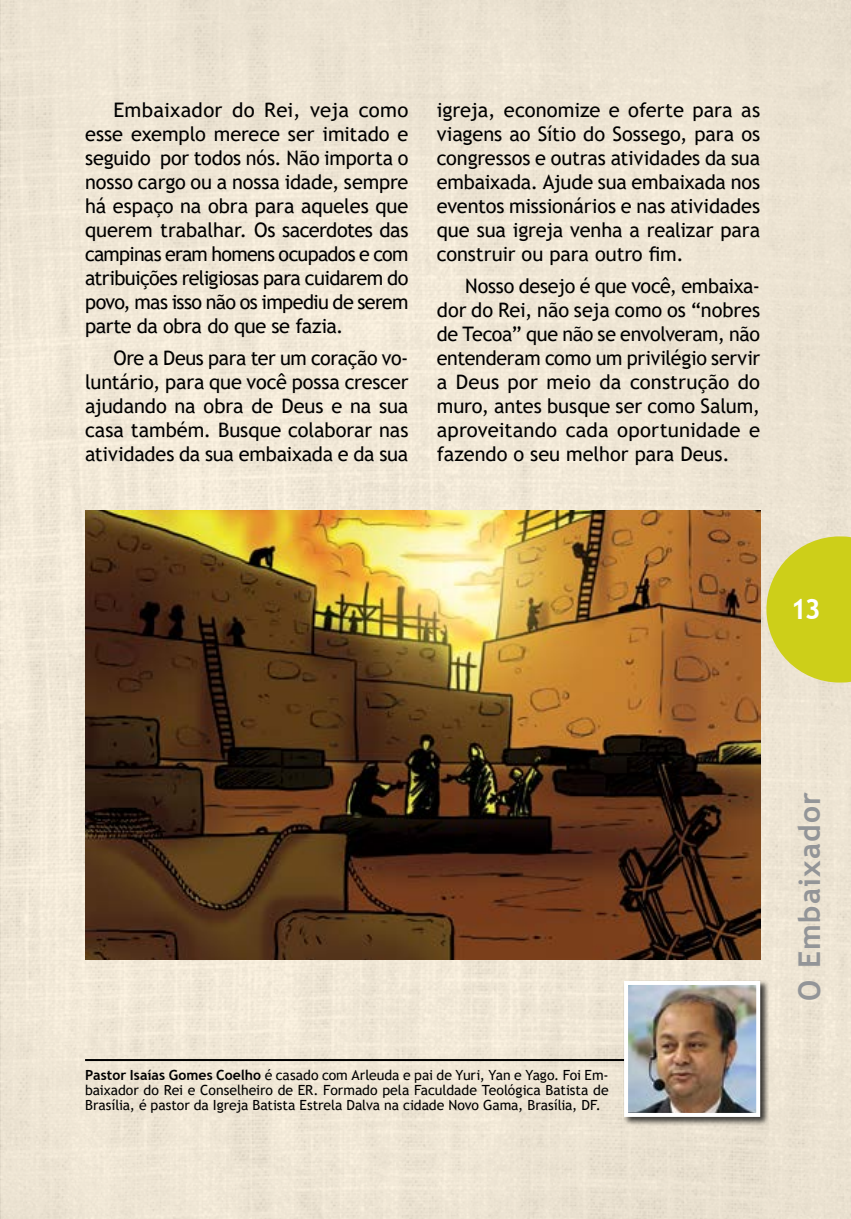
<style>
.page{position:relative;width:851px;height:1219px;background:#fff}
.page>*{position:absolute;margin:0;border:0;box-sizing:border-box;transform-origin:0 0}
.t1{font:700 30px "Trebuchet MS";letter-spacing:.04em;color:#939598}
.t2{font:700 28px "Trebuchet MS";color:#fff}
.t3{font:20px/24px "Trebuchet MS";letter-spacing:-.01em;color:#000;text-align:justify}
.t4{font:14px/15px "Trebuchet MS";letter-spacing:-.005em;color:#000;text-align:justify}
.s1{font-weight:700}
</style>
<div class="page">
<div style="left:0;top:0;width:850px;height:1219px;background:#eee6d5"></div>
<hr style="left:85px;top:1059px;width:675px;height:2px;background:#000">
<div style="left:623px;top:980px;width:145px;height:146px;background:#000;opacity:.75"></div>
<img style="left:629px;top:986px;width:126px;height:126px">
<div style="left:624px;top:981px;width:136px;height:136px;border:4px solid #fff"></div>
<img style="left:85px;top:510px;width:675px;height:449px">
<svg style="left:766px;top:536px;width:84px;height:147px"></svg>
<p class="t3" style="left:85px;top:98px;width:325px;text-indent:28px">Embaixador do Rei, veja como esse exemplo merece ser imitado e seguido por todos nós. Não importa o nosso cargo ou a nossa idade, sempre há espaço na obra para aqueles que querem trabalhar. Os sacerdotes das campinas eram homens ocupados e com atribuições religiosas para cuidarem do povo, mas isso não os impediu de serem parte da obra do que se fazia.</p>
<p class="t3" style="left:85px;top:346px;width:325px;text-indent:28px">Ore a Deus para ter um coração vo&shy;luntário, para que você possa crescer ajudando na obra de Deus e na sua casa também. Busque colaborar nas atividades da sua embaixada e da sua</p>
<p class="t3" style="left:437px;top:98px;width:325px">igreja, economize e oferte para as viagens ao Sítio do Sossego, para os congressos e outras atividades da sua embaixada. Ajude sua embaixada nos eventos missionários e nas atividades que sua igreja venha a realizar para construir ou para outro fim.</p>
<p class="t3" style="left:437px;top:274px;width:325px;text-indent:28px">Nosso desejo é que você, embaixa&shy;dor do Rei, não seja como os “nobres de Tecoa” que não se envolveram, não entenderam como um privilégio servir a Deus por meio da construção do muro, antes busque ser como Salum, aproveitando cada oportunidade e fazendo o seu melhor para Deus.</p>
<h2 class="t2" style="left:790px;top:592px;width:32px">13</h2>
<p class="t4" style="left:85px;top:1068px;width:525px"><span class="s1">Pastor Isaías Gomes Coelho</span> é casado com Arleuda e pai de Yuri, Yan e Yago. Foi Em&shy;baixador do Rei e Conselheiro de ER. Formado pela Faculdade Teológica Batista de Brasília, é pastor da Igreja Batista Estrela Dalva na cidade Novo Gama, Brasília, DF.</p>
<h1 class="t1" style="left:790px;top:1001px;width:210px;rotate:-90deg">O Embaixador</h1>
</div>
